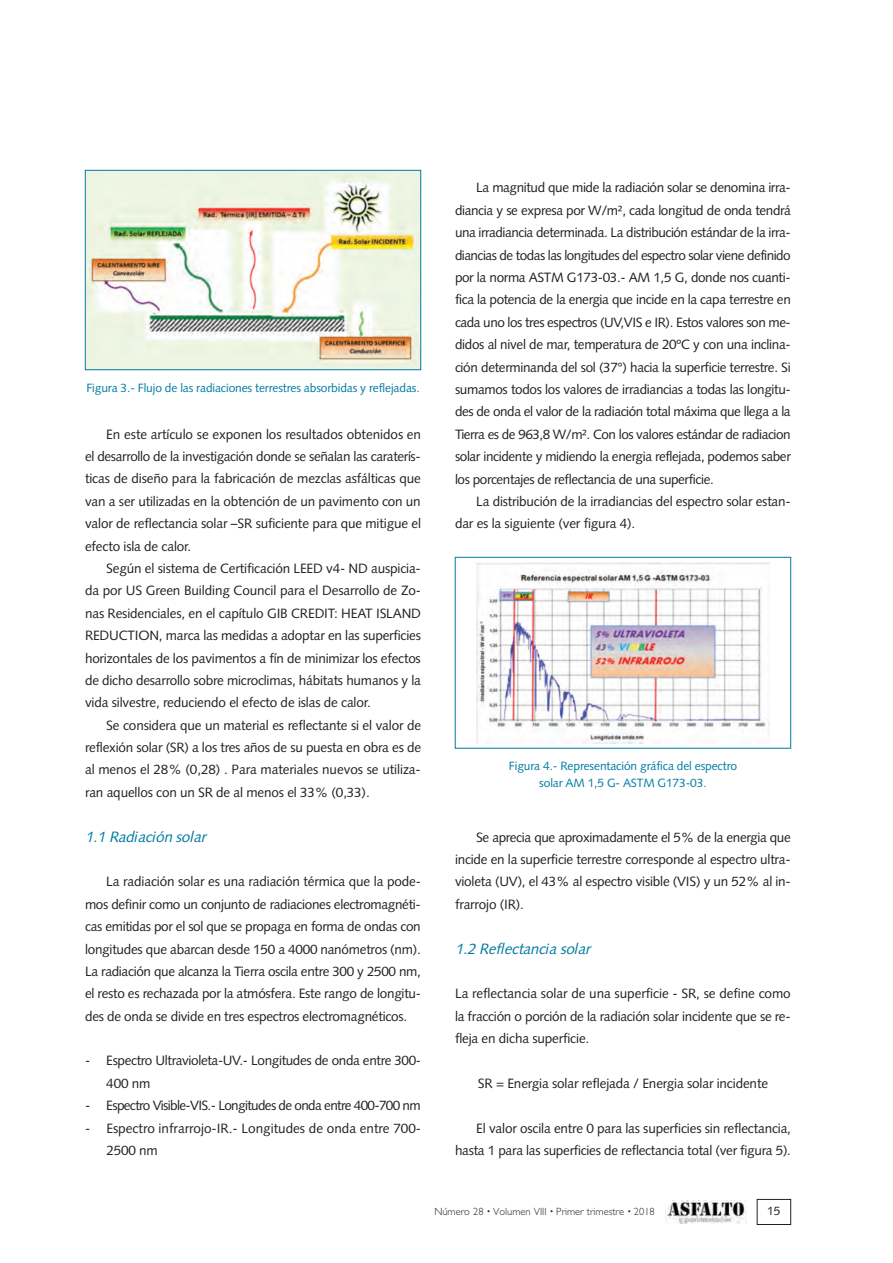
<style>
.page{position:relative;width:893px;height:1263px;background:#fff}
.page>*{position:absolute;margin:0;border:0;box-sizing:border-box;transform-origin:0 0}
.t1{font:italic 15px "Syntax";color:#007ba3}
.t2{font:13.5px/22.4px "Syntax";letter-spacing:-.015em;color:#231f20;text-align:justify}
.t3{font:13.5px "Syntax";letter-spacing:-.05em;color:#231f20}
.t4{font:12px/16.5px "Syntax";letter-spacing:-.01em;color:#007ba3;text-align:center}
.t5{font:12px "Syntax";color:#231f20}
.t6{font:300 10.5px "Gill Sans";color:#231f20}
</style>
<div class="page">
<img style="left:665px;top:1201px;width:82px;height:22px">
<div style="left:757px;top:1199px;width:34px;height:26px;border:1px solid #231f20"></div>
<img style="left:87px;top:172px;width:332px;height:196px">
<div style="left:85px;top:170px;width:336px;height:200px;border:1px solid #007ba3"></div>
<img style="left:477px;top:562px;width:292px;height:181px">
<div style="left:455px;top:557px;width:336px;height:191px;border:1px solid #007ba3"></div>
<p class="t4" style="left:86px;top:380px;width:335px">Figura 3.- Flujo de las radiaciones terrestres absorbidas y reflejadas.</p>
<p class="t2" style="left:85px;top:424px;width:338px;text-indent:21px">En este artículo se exponen los resultados obtenidos en el desarrollo de la investigación donde se señalan las caraterís&shy;ticas de diseño para la fabricación de mezclas asfálticas que van a ser utilizadas en la obtención de un pavimento con un valor de reflectancia solar –SR suficiente para que mitigue el efecto isla de calor.</p>
<p class="t2" style="left:85px;top:558px;width:338px;text-indent:21px">Según el sistema de Certificación LEED v4- ND auspicia&shy;da por US Green Building Council para el Desarrollo de Zo&shy;nas Residenciales, en el capítulo GIB CREDIT: HEAT ISLAND REDUCTION, marca las medidas a adoptar en las superficies horizontales de los pavimentos a fín de minimizar los efectos de dicho desarrollo sobre microclimas, hábitats humanos y la vida silvestre, reduciendo el efecto de islas de calor.</p>
<p class="t2" style="left:85px;top:715px;width:338px;text-indent:21px">Se considera que un material es reflectante si el valor de reflexión solar (SR) a los tres años de su puesta en obra es de al menos el 28% (0,28) . Para materiales nuevos se utiliza&shy;ran aquellos con un SR de al menos el 33% (0,33).</p>
<p class="t1" style="left:85px;top:830px;width:125px">1.1 Radiación solar</p>
<p class="t2" style="left:85px;top:872px;width:337px;text-indent:21px">La radiación solar es una radiación térmica que la pode&shy;mos definir como un conjunto de radiaciones electromagnéti&shy;cas emitidas por el sol que se propaga en forma de ondas con longitudes que abarcan desde 150 a 4000 nanómetros (nm).<br>La radiación que alcanza la Tierra oscila entre 300 y 2500 nm, el resto es rechazada por la atmósfera. Este rango de longitu&shy;des de onda se divide en tres espectros electromagnéticos.</p>
<p class="t2" style="left:106px;top:1051px;width:316px;text-indent:-21px">- Espectro Ultravioleta-UV.- Longitudes de onda entre 300-<br>400 nm</p>
<p class="t3" style="left:85px;top:1100px;width:337px">- Espectro Visible-VIS.- Longitudes de onda entre 400-700 nm</p>
<p class="t2" style="left:106px;top:1118px;width:316px;text-indent:-21px">- Espectro infrarrojo-IR.- Longitudes de onda entre 700-<br>2500 nm</p>
<p class="t2" style="left:455px;top:178px;width:338px;text-indent:21px">La magnitud que mide la radiación solar se denomina irra&shy;diancia y se expresa por W/m², cada longitud de onda tendrá una irradiancia determinada. La distribución estándar de la irra&shy;diancias de todas las longitudes del espectro solar viene definido por la norma ASTM G173-03.- AM 1,5 G, donde nos cuanti&shy;fica la potencia de la energia que incide en la capa terrestre en cada uno los tres espectros (UV,VIS e IR). Estos valores son me&shy;didos al nivel de mar, temperatura de 20ºC y con una inclina&shy;ción determinanda del sol (37°) hacia la superficie terrestre. Si sumamos todos los valores de irradiancias a todas las longitu&shy;des de onda el valor de la radiación total máxima que llega a la Tierra es de 963,8 W/m². Con los valores estándar de radiacion solar incidente y midiendo la energia reflejada, podemos saber los porcentajes de reflectancia de una superficie.</p>
<p class="t2" style="left:455px;top:491px;width:337px;text-indent:21px">La distribución de la irradiancias del espectro solar estan&shy;dar es la siguiente (ver figura 4).</p>
<p class="t4" style="left:509px;top:759px;width:230px">Figura 4.- Representación gráfica del espectro solar AM 1,5 G- ASTM G173-03.</p>
<p class="t2" style="left:455px;top:827px;width:337px;text-indent:21px">Se aprecia que aproximadamente el 5% de la energia que incide en la superficie terrestre corresponde al espectro ultra&shy;violeta (UV), el 43% al espectro visible (VIS) y un 52% al in&shy;frarrojo (IR).</p>
<p class="t1" style="left:455px;top:942px;width:140px">1.2 Reflectancia solar</p>
<p class="t2" style="left:455px;top:983px;width:337px">La reflectancia solar de una superficie - SR, se define como la fracción o porción de la radiación solar incidente que se re&shy;fleja en dicha superficie.</p>
<p class="t2" style="left:478px;top:1073px;width:292px">SR = Energia solar reflejada / Energia solar incidente</p>
<p class="t2" style="left:455px;top:1118px;width:338px;text-align:right">El valor oscila entre 0 para las superficies sin reflectancia, hasta 1 para las superficies de reflectancia total (ver figura 5).</p>
<p class="t6" style="left:434px;top:1205px;width:222px">Número 28 Volumen VIII Primer trimestre 2018</p>
<p class="t5" style="left:767px;top:1206px;width:15px">15</p>
</div>
